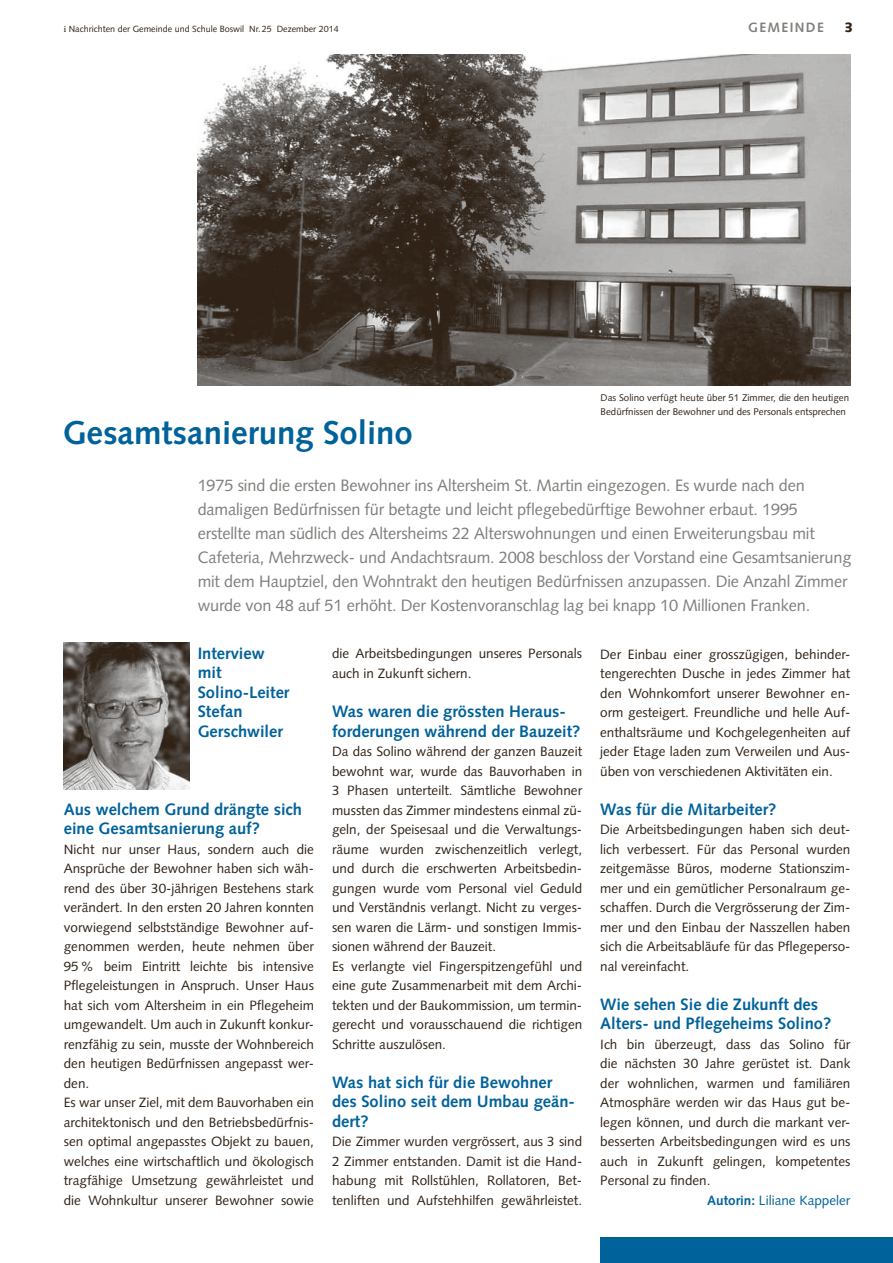
<style>
.page{position:relative;width:893px;height:1263px;background:#fff}
.page>*{position:absolute;margin:0;border:0;box-sizing:border-box;transform-origin:0 0}
.t1{font:700 33px "Syntax LT Std";color:#00629a}
.t2{font:16.5px/24px "Syntax LT Std";letter-spacing:-.01em;color:#807d7a}
.t3{font:700 16.5px/19.5px "Syntax LT Std";color:#00629a}
.t4{font:13.5px/19.5px "Syntax LT Std";color:#2f2116}
.t5{font:13.5px "Syntax LT Std";color:#00629a}
.t6{font:700 13.5px "Syntax LT Std";letter-spacing:.1em;color:#807d7a}
.t7{font:900 13.5px "Syntax LT Std";color:#2f2116}
.t8{font:9.75px/14.2px "Syntax LT Std";color:#2f2116}
.t9{font:9px "Syntax LT Std";color:#2f2116}
.s1{font-family:"Utopia Std"}
.s2{font-weight:700}
</style>
<div class="page">
<img style="left:198px;top:54px;width:652px;height:332px">
<img style="left:64px;top:643px;width:125px;height:146px">
<div style="left:601px;top:1237px;width:292px;height:26px;background:#00629a"></div>
<p class="t9" style="left:64px;top:24px;width:276px"><span class="s1">i</span> Nachrichten der Gemeinde und Schule Boswil Nr.25 Dezember 2014</p>
<p class="t6" style="left:748px;top:20px;width:77px">GEMEINDE</p>
<p class="t7" style="left:844px;top:20px;width:10px">3</p>
<p class="t8" style="left:601px;top:391px;width:250px">Das Solino verfügt heute über 51 Zimmer, die den heutigen<br>Bedürfnissen der Bewohner und des Personals entsprechen</p>
<h1 class="t1" style="left:63px;top:414px;width:352px">Gesamtsanierung Solino</h1>
<p class="t2" style="left:198px;top:473px;width:655px">1975 sind die ersten Bewohner ins Altersheim St. Martin eingezogen. Es wurde nach den damaligen Bedürfnissen für betagte und leicht pflegebedürftige Bewohner erbaut. 1995 erstellte man südlich des Altersheims 22 Alterswohnungen und einen Erweiterungsbau mit Cafeteria, Mehrzweck- und Andachtsraum. 2008 beschloss der Vorstand eine Gesamtsanierung mit dem Hauptziel, den Wohntrakt den heutigen Bedürfnissen anzupassen. Die Anzahl Zimmer wurde von 48 auf 51 erhöht. Der Kostenvoranschlag lag bei knapp 10 Millionen Franken.</p>
<p class="t3" style="left:198px;top:643px;width:93px">Interview mit<br>Solino-Leiter<br>Stefan<br>Gerschwiler</p>
<p class="t3" style="left:64px;top:799px;width:240px">Aus welchem Grund drängte sich eine Gesamtsanierung auf?</p>
<p class="t4" style="left:64px;top:839px;width:252px">Nicht nur unser Haus, sondern auch die Ansprüche der Bewohner haben sich wäh&shy;rend des über 30-jährigen Bestehens stark verändert. In den ersten 20 Jahren konnten vorwiegend selbstständige Bewohner auf&shy;genommen werden, heute nehmen über 95% beim Eintritt leichte bis intensive Pflegeleistungen in Anspruch. Unser Haus hat sich vom Altersheim in ein Pflegeheim umgewandelt. Um auch in Zukunft konkur&shy;renzfähig zu sein, musste der Wohnbereich den heutigen Bedürfnissen angepasst wer&shy;den.<br>Es war unser Ziel, mit dem Bauvorhaben ein architektonisch und den Betriebsbedürfnis&shy;sen optimal angepasstes Objekt zu bauen, welches eine wirtschaftlich und ökologisch tragfähige Umsetzung gewährleistet und die Wohnkultur unserer Bewohner sowie</p>
<p class="t4" style="left:332px;top:644px;width:252px">die Arbeitsbedingungen unseres Personals auch in Zukunft sichern.</p>
<p class="t3" style="left:332px;top:702px;width:250px">Was waren die grössten Heraus&shy;forderungen während der Bauzeit?</p>
<p class="t4" style="left:332px;top:742px;width:252px">Da das Solino während der ganzen Bauzeit bewohnt war, wurde das Bauvorhaben in 3 Phasen unterteilt. Sämtliche Bewohner mussten das Zimmer mindestens einmal zü&shy;geln, der Speisesaal und die Verwaltungs&shy;räume wurden zwischenzeitlich verlegt, und durch die erschwerten Arbeitsbedin&shy;gungen wurde vom Personal viel Geduld und Verständnis verlangt. Nicht zu verges&shy;sen waren die Lärm- und sonstigen Immis&shy;sionen während der Bauzeit.<br>Es verlangte viel Fingerspitzengefühl und eine gute Zusammenarbeit mit dem Archi&shy;tekten und der Baukommission, um termin&shy;gerecht und vorausschauend die richtigen Schritte auszulösen.</p>
<p class="t3" style="left:332px;top:1072px;width:244px">Was hat sich für die Bewohner des Solino seit dem Umbau geän&shy;dert?</p>
<p class="t4" style="left:332px;top:1132px;width:252px;text-align:justify">Die Zimmer wurden vergrössert, aus 3 sind 2 Zimmer entstanden. Damit ist die Hand&shy;habung mit Rollstühlen, Rollatoren, Bet&shy;tenliften und Aufstehhilfen gewährleistet.</p>
<p class="t4" style="left:600px;top:644px;width:252px">Der Einbau einer grosszügigen, behinder&shy;tengerechten Dusche in jedes Zimmer hat den Wohnkomfort unserer Bewohner en&shy;orm gesteigert. Freundliche und helle Auf&shy;enthaltsräume und Kochgelegenheiten auf jeder Etage laden zum Verweilen und Aus&shy;üben von verschiedenen Aktivitäten ein.</p>
<p class="t3" style="left:600px;top:799px;width:178px">Was für die Mitarbeiter?</p>
<p class="t4" style="left:600px;top:820px;width:252px;text-align:justify">Die Arbeitsbedingungen haben sich deut&shy;lich verbessert. Für das Personal wurden zeitgemässe Büros, moderne Stationszim&shy;mer und ein gemütlicher Personalraum ge&shy;schaffen. Durch die Vergrösserung der Zim&shy;mer und den Einbau der Nasszellen haben sich die Arbeitsabläufe für das Pflegeperso&shy;nal vereinfacht.</p>
<p class="t3" style="left:600px;top:994px;width:233px">Wie sehen Sie die Zukunft des<br>Alters- und Pflegeheims Solino?</p>
<p class="t4" style="left:600px;top:1034px;width:252px">Ich bin überzeugt, dass das Solino für</p>
<p class="t4" style="left:600px;top:1054px;width:252px">die nächsten 30 Jahre gerüstet ist. Dank</p>
<p class="t4" style="left:600px;top:1073px;width:252px">der wohnlichen, warmen und familiären</p>
<p class="t4" style="left:600px;top:1093px;width:252px">Atmosphäre werden wir das Haus gut be-</p>
<p class="t4" style="left:600px;top:1112px;width:252px">legen können, und durch die markant ver-</p>
<p class="t4" style="left:600px;top:1132px;width:252px">besserten Arbeitsbedingungen wird es uns</p>
<p class="t4" style="left:600px;top:1151px;width:252px">auch in Zukunft gelingen, kompetentes</p>
<p class="t4" style="left:600px;top:1171px;width:112px">Personal zu finden.</p>
<p class="t5" style="left:707px;top:1192px;width:145px"><span class="s2">Autorin:</span> Liliane Kappeler</p>
</div>
